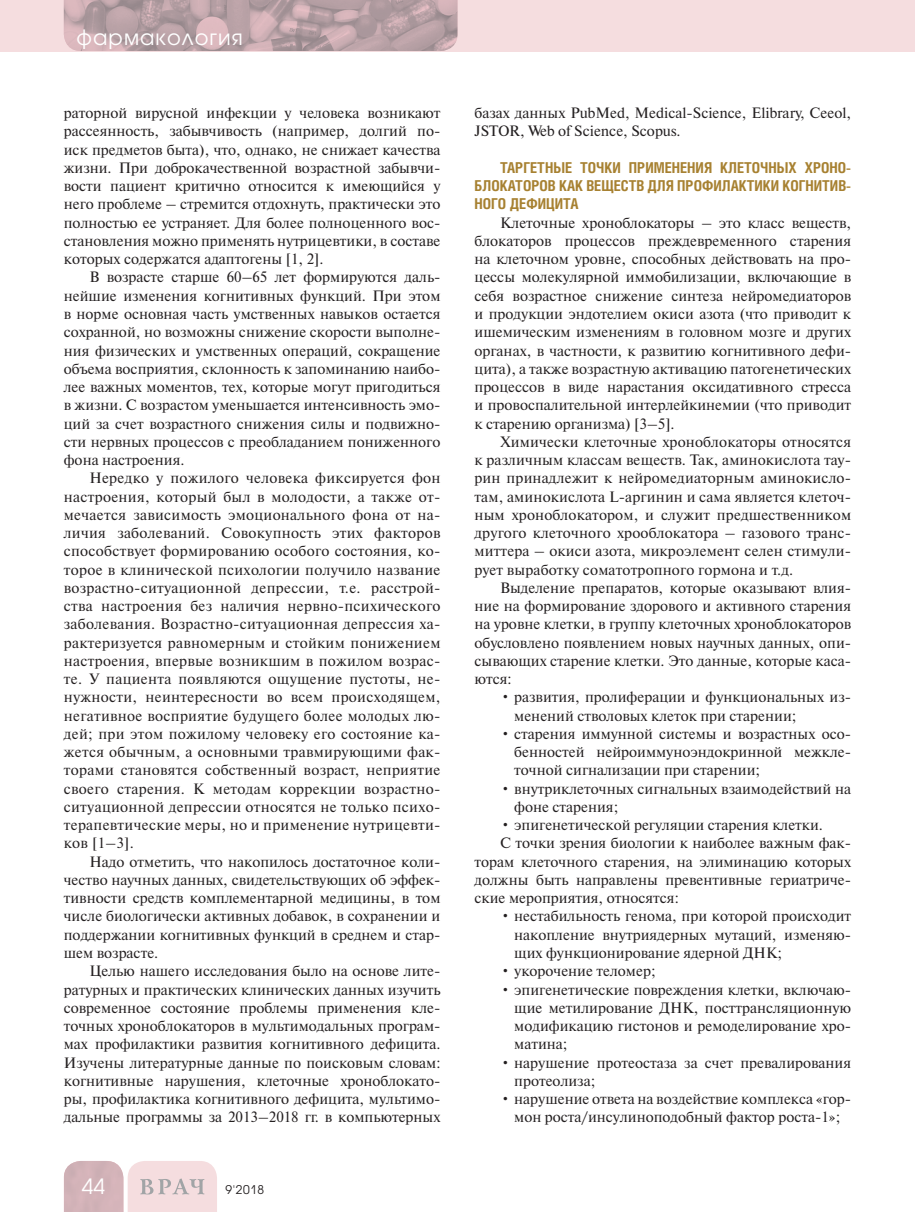
<style>
.page{position:relative;width:915px;height:1212px;background:#fff}
.page>*{position:absolute;margin:0;border:0;box-sizing:border-box;transform-origin:0 0}
.t1{font:21px "Avant Garde Gothic C";letter-spacing:.05em;color:#fff}
.t2{font:15px/18.3px "Newton C";color:#231f20;text-align:justify}
.t3{font:700 15px/18.3px "Helios Cond";color:#a78131;text-align:justify}
.t4{font:12px "Avant Garde Gothic C";color:#231f20}
</style>
<div class="page">
<div style="left:0;top:0;width:914px;height:51px;background:#f5dddf"></div>
<svg style="left:64px;top:1161px;width:153px;height:51px;background:#e4cccf"></svg>
<img style="left:64px;top:0;width:393px;height:51px">
<h1 class="t1" style="left:77px;top:27px;width:168px">фармакология</h1>
<p class="t2" style="left:64px;top:105px;width:378px">раторной вирусной инфекции у человека возникают рассеянность, забывчивость (например, долгий по&shy;иск предметов быта), что, однако, не снижает качества жизни. При доброкачественной возрастной забывчи&shy;вости пациент критично относится к имеющийся у него проблеме – стремится отдохнуть, практически это полностью ее устраняет. Для более полноценного вос&shy;становления можно применять нутрицевтики, в составе которых содержатся адаптогены [1, 2].</p>
<p class="t2" style="left:64px;top:270px;width:378px;text-indent:26px">В возрасте старше 60–65 лет формируются даль&shy;нейшие изменения когнитивных функций. При этом в норме основная часть умственных навыков остается сохранной, но возможны снижение скорости выполне&shy;ния физических и умственных операций, сокращение объема восприятия, склонность к запоминанию наибо&shy;лее важных моментов, тех, которые могут пригодиться в жизни. С возрастом уменьшается интенсивность эмо&shy;ций за счет возрастного снижения силы и подвижно&shy;сти нервных процессов с преобладанием пониженного фона настроения.</p>
<p class="t2" style="left:64px;top:470px;width:378px;text-indent:26px">Нередко у пожилого человека фиксируется фон настроения, который был в молодости, а также от&shy;мечается зависимость эмоционального фона от на&shy;личия заболеваний. Совокупность этих факторов способствует формированию особого состояния, ко&shy;торое в клинической психологии получило название возрастно-ситуационной депрессии, т.е. расстрой&shy;ства настроения без наличия нервно-психического заболевания. Возрастно-ситуационная депрессия ха&shy;рактеризуется равномерным и стойким понижением настроения, впервые возникшим в пожилом возрас&shy;те. У пациента появляются ощущение пустоты, не&shy;нужности, неинтересности во всем происходящем, негативное восприятие будущего более молодых лю&shy;дей; при этом пожилому человеку его состояние ка&shy;жется обычным, а основными травмирующими фак&shy;торами становятся собственный возраст, неприятие своего старения. К методам коррекции возрастно&shy;ситуационной депрессии относятся не только психо&shy;терапевтические меры, но и применение нутрицевти&shy;ков [1–3].</p>
<p class="t2" style="left:64px;top:854px;width:378px;text-indent:26px">Надо отметить, что накопилось достаточное коли&shy;чество научных данных, свидетельствующих об эффек&shy;тивности средств комплементарной медицины, в том числе биологически активных добавок, в сохранении и поддержании когнитивных функций в среднем и стар&shy;шем возрасте.</p>
<p class="t2" style="left:64px;top:963px;width:378px;text-indent:26px">Целью нашего исследования было на основе лите&shy;ратурных и практических клинических данных изучить современное состояние проблемы применения кле&shy;точных хроноблокаторов в мультимодальных програм&shy;мах профилактики развития когнитивного дефицита.<br>Изучены литературные данные по поисковым словам: когнитивные нарушения, клеточные хроноблокато&shy;ры, профилактика когнитивного дефицита, мультимо&shy;дальные программы за 2013–2018 гг. в компьютерных</p>
<h1 class="t1" style="left:82px;top:1177px;width:25px">44</h1>
<p class="t4" style="left:225px;top:1184px;width:40px">9'2018</p>
<p class="t2" style="left:474px;top:105px;width:378px">базах данных PubMed, Medical-Science, Elibrary, Ceeol,<br>JSTOR, Web of Science, Scopus.</p>
<p class="t3" style="left:474px;top:160px;width:378px;text-indent:26px">ТАРГЕТНЫЕ ТОЧКИ ПРИМЕНЕНИЯ КЛЕТОЧНЫХ ХРОНО-БЛОКАТОРОВ КАК ВЕЩЕСТВ ДЛЯ ПРОФИЛАКТИКИ КОГНИТИВ-НОГО ДЕФИЦИТА</p>
<p class="t2" style="left:474px;top:215px;width:378px;text-indent:26px">Клеточные хроноблокаторы – это класс веществ, блокаторов процессов преждевременного старения на клеточном уровне, способных действовать на про&shy;цессы молекулярной иммобилизации, включающие в себя возрастное снижение синтеза нейромедиаторов и продукции эндотелием окиси азота (что приводит к ишемическим изменениям в головном мозге и других органах, в частности, к развитию когнитивного дефи&shy;цита), а также возрастную активацию патогенетических процессов в виде нарастания оксидативного стресса и провоспалительной интерлейкинемии (что приводит к старению организма) [3–5].</p>
<p class="t2" style="left:474px;top:434px;width:378px;text-indent:26px">Химически клеточные хроноблокаторы относятся к различным классам веществ. Так, аминокислота тау&shy;рин принадлежит к нейромедиаторным аминокисло&shy;там, аминокислота L-аргинин и сама является клеточ&shy;ным хроноблокатором, и служит предшественником другого клеточного хрооблокатора – газового транс&shy;миттера – окиси азота, микроэлемент селен стимули&shy;рует выработку соматотропного гормона и т.д.</p>
<p class="t2" style="left:474px;top:580px;width:378px;text-indent:26px">Выделение препаратов, которые оказывают влия&shy;ние на формирование здорового и активного старения на уровне клетки, в группу клеточных хроноблокаторов обусловлено появлением новых научных данных, опи&shy;сывающих старение клетки. Это данные, которые каса&shy;ются:</p>
<p class="t2" style="left:514px;top:690px;width:338px;text-indent:-14px">• развития, пролиферации и функциональных из&shy;менений стволовых клеток при старении;</p>
<p class="t2" style="left:514px;top:726px;width:338px;text-indent:-14px">• старения иммунной системы и возрастных осо&shy;бенностей нейроиммуноэндокринной межкле&shy;точной сигнализации при старении;</p>
<p class="t2" style="left:514px;top:781px;width:338px;text-indent:-14px">• внутриклеточных сигнальных взаимодействий на фоне старения;</p>
<p class="t2" style="left:500px;top:817px;width:324px">• эпигенетической регуляции старения клетки.</p>
<p class="t2" style="left:500px;top:836px;width:352px">С точки зрения биологии к наиболее важным фак-</p>
<p class="t2" style="left:474px;top:854px;width:378px">торам клеточного старения, на элиминацию которых</p>
<p class="t2" style="left:474px;top:872px;width:378px">должны быть направлены превентивные гериатриче-</p>
<p class="t2" style="left:474px;top:890px;width:206px">ские мероприятия, относятся:</p>
<p class="t2" style="left:514px;top:909px;width:338px;text-indent:-14px">• нестабильность генома, при которой происходит накопление внутриядерных мутаций, изменяю&shy;щих функционирование ядерной ДНК;</p>
<p class="t2" style="left:500px;top:963px;width:157px">• укорочение теломер;</p>
<p class="t2" style="left:514px;top:982px;width:338px;text-indent:-14px">• эпигенетические повреждения клетки, включаю&shy;щие метилирование ДНК, посттрансляционную модификацию гистонов и ремоделирование хро&shy;матина;</p>
<p class="t2" style="left:514px;top:1055px;width:338px;text-indent:-14px">• нарушение протеостаза за счет превалирования протеолиза;</p>
<p class="t2" style="left:500px;top:1091px;width:352px;text-align:center">• нарушение ответа на воздействие комплекса «гор&shy;мон роста/инсулиноподобный фактор роста-1»;</p>
</div>
